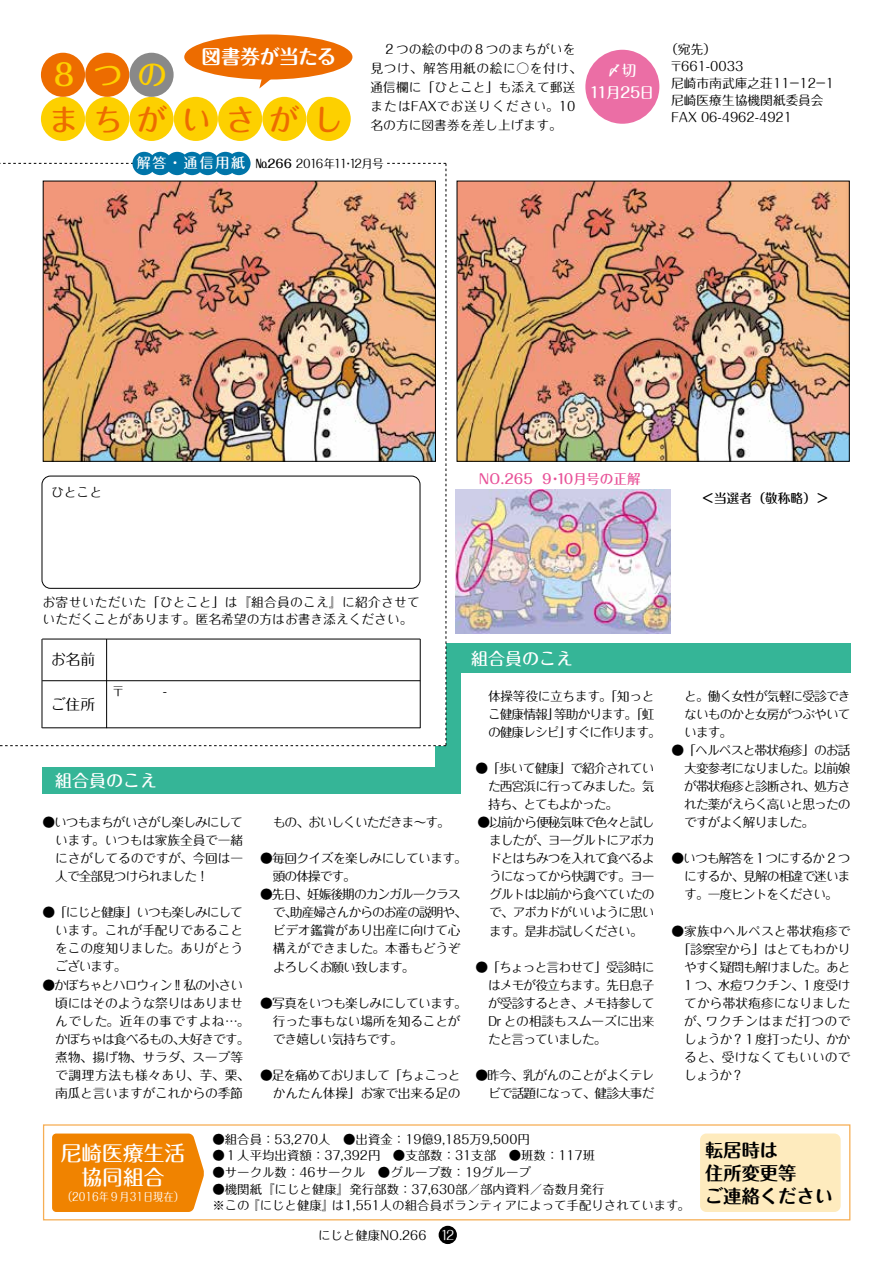
<style>
.page{position:relative;width:893px;height:1263px;background:#fff}
.page>*{position:absolute;margin:0;border:0;box-sizing:border-box;transform-origin:0 0}
.t1{font:500 29.85px "Maru Fo Pro";letter-spacing:.475em;color:#ed6c00}
.t2{font:500 29.85px "Maru Fo Pro";color:#fdd000}
.t3{font:500 20.7px/23.9px "Maru Fo Pro";color:#fff;text-align:center}
.t4{font:700 19.5px "Maru Fo Pro";letter-spacing:-.005em;color:#fff}
.t5{font:700 18.3px/22.8px "Maru Fo Pro";color:#000}
.t6{font:500 16.95px "Maru Fo Pro";color:#fff}
.t7{font:14.85px "Maru Fo Pro";color:#000}
.t8{font:500 14.7px/21.6px "Maru Fo Pro";letter-spacing:-.05em;color:#fff;text-align:center}
.t9{font:500 13.65px "Maru Fo Pro";color:#e85298}
.t10{font:12.75px/18.1px "Maru Fo Pro";letter-spacing:-.045em;color:#000;text-align:justify}
.t11{font:12.75px/18.1px "Maru Fo Pro";letter-spacing:-.08em;color:#000}
.t12{font:12.75px/17px "Maru Fo Pro";color:#000}
.t13{font:12.75px/18.1px "Maru Fo Pro";letter-spacing:-.02em;color:#000}
.t14{font:12.75px/19.2px "Maru Fo Pro";letter-spacing:.005em;color:#000}
.t15{font:12.75px/18.1px "Maru Fo Pro";letter-spacing:-.07em;color:#000;text-align:right}
.t16{font:12.75px "Maru Fo Pro";letter-spacing:-.075em;color:#000}
.t17{font:12.75px "Maru Fo Pro";letter-spacing:.04em;color:#000}
.t18{font:12.75px "Maru Fo Pro";letter-spacing:.01em;color:#000}
.t19{font:500 12.75px "Maru Fo Pro";color:#000}
.t20{font:12.45px/16.6px "Maru Fo Pro";color:#000}
.t21{font:11.7px "Maru Fo Pro";letter-spacing:-.08em;color:#000}
.t22{font:11.4px "Maru Fo Pro";color:#fff;scale:.9 1}
.s1{font-weight:500;font-size:14.1px;color:#fff}
.s2{font-weight:500}
.s3{font-size:12.75px;color:#fff}
</style>
<div class="page">
<div style="left:439px;top:1226px;width:18px;height:18px;background:#000;border-radius:50%"></div>
<div style="left:435px;top:643px;width:25px;height:150px;background:#35b597"></div>
<div style="left:585px;top:50px;width:74px;height:74px;background:#eb6ea5;border-radius:50%"></div>
<div style="left:184px;top:34px;width:168px;height:46px;background:#ed6c00;border-radius:50%"></div>
<svg style="left:259px;top:79px;width:13px;height:10px"></svg>
<div style="left:41px;top:97px;width:44px;height:44px;background:#fdd000;border-radius:50%"></div>
<div style="left:41px;top:53px;width:44px;height:44px;background:#ed6c00;border-radius:50%"></div>
<div style="left:85px;top:97px;width:44px;height:44px;background:#fdd000;border-radius:50%"></div>
<div style="left:85px;top:53px;width:44px;height:44px;background:#ed6c00;border-radius:50%"></div>
<div style="left:129px;top:97px;width:45px;height:44px;background:#fdd000;border-radius:50%"></div>
<div style="left:129px;top:53px;width:45px;height:44px;background:#898989;border-radius:50%"></div>
<div style="left:174px;top:97px;width:44px;height:44px;background:#fdd000;border-radius:50%"></div>
<div style="left:218px;top:97px;width:44px;height:44px;background:#fdd000;border-radius:50%"></div>
<div style="left:262px;top:97px;width:44px;height:44px;background:#fdd000;border-radius:50%"></div>
<div style="left:307px;top:97px;width:44px;height:44px;background:#fdd000;border-radius:50%"></div>
<div style="left:43px;top:767px;width:418px;height:26px;background:#35b597"></div>
<img style="left:459px;top:183px;width:389px;height:277px">
<div style="left:457px;top:181px;width:393px;height:281px;border:1px solid #000"></div>
<svg style="left:0;top:163px;width:447px;height:583px"></svg>
<hr style="left:42px;top:680px;width:378px;height:1px;background:#000">
<hr style="left:42px;top:727px;width:378px;height:1px;background:#000">
<hr style="left:42px;top:639px;width:378px;height:1px;background:#000">
<hr style="left:42px;top:639px;width:1px;height:89px;background:#000">
<hr style="left:106px;top:639px;width:1px;height:89px;background:#000">
<hr style="left:420px;top:639px;width:1px;height:89px;background:#000">
<img style="left:45px;top:183px;width:389px;height:277px">
<div style="left:43px;top:181px;width:393px;height:281px;border:1px solid #000"></div>
<div style="left:42px;top:476px;width:378px;height:112px;border:1px solid #000;border-radius:9px"></div>
<div style="left:245px;top:156px;width:142px;height:15px;background:#fff"></div>
<div style="left:132px;top:152px;width:24px;height:23px;background:#0075a9;border-radius:50%"></div>
<div style="left:149px;top:152px;width:23px;height:23px;background:#0075a9;border-radius:50%"></div>
<div style="left:166px;top:152px;width:23px;height:23px;background:#0075a9;border-radius:50%"></div>
<div style="left:180px;top:152px;width:24px;height:23px;background:#0075a9;border-radius:50%"></div>
<div style="left:196px;top:152px;width:23px;height:23px;background:#0075a9;border-radius:50%"></div>
<div style="left:214px;top:152px;width:23px;height:23px;background:#0075a9;border-radius:50%"></div>
<div style="left:227px;top:152px;width:24px;height:23px;background:#0075a9;border-radius:50%"></div>
<img style="left:456px;top:489px;width:214px;height:145px">
<div style="left:43px;top:1124px;width:807px;height:96px;border:1px solid #f6ae54"></div>
<div style="left:700px;top:1133px;width:141px;height:79px;background:#feebbe;border-radius:6px"></div>
<div style="left:52px;top:1133px;width:152px;height:79px;background:#f08300"></div>
<div style="left:458px;top:643px;width:393px;height:30px;background:#35b597"></div>
<p class="t14" style="left:370px;top:38px;width:213px;text-indent:13px">２つの絵の中の８つのまちがいを見つけ、解答用紙の絵に○を付け、通信欄に「ひとこと」も添えて郵送またはFAXでお送りください。10名の方に図書券を差し上げます。</p>
<h3 class="t4" style="left:202px;top:41px;width:136px">図書券が当たる</h3>
<h1 class="t1" style="left:49px;top:96px;width:296px">まちがいさがし</h1>
<h1 class="t2" style="left:49px;top:51px;width:120px">８つの</h1>
<p class="t8" style="left:589px;top:58px;width:66px">〆切<br>11月25日</p>
<p class="t21" style="left:137px;top:154px;width:249px"><span class="s1">解答・通信用紙</span> <span class="s2">№266</span> 2016年11・12月号</p>
<p class="t12" style="left:670px;top:39px;width:166px;text-indent:-5px">（宛先）<br>〒661-0033<br>尼崎市南武庫之荘11－12－1尼崎医療生協機関紙委員会<br>FAX 06-4962-4921</p>
<p class="t10" style="left:51px;top:482px;width:53px">ひとこと</p>
<p class="t9" style="left:479px;top:468px;width:163px">NO.265 9・10月号の正解</p>
<p class="t19" style="left:701px;top:488px;width:129px">＜当選者（敬称略）＞</p>
<p class="t12" style="left:43px;top:592px;width:379px">お寄せいただいた「ひとこと」は『組合員のこえ』に紹介させていただくことがあります。匿名希望の方はお書き添えください。</p>
<p class="t7" style="left:51px;top:647px;width:46px">お名前</p>
<p class="t7" style="left:51px;top:692px;width:46px">ご住所</p>
<h3 class="t6" style="left:55px;top:767px;width:104px">組合員のこえ</h3>
<p class="t10" style="left:55px;top:811px;width:189px;text-indent:-13px">●いつもまちがいさがし楽しみにしています。いつもは家族全員で一緒にさがしてるのですが、今回は一人で全部見つけられました！</p>
<p class="t10" style="left:55px;top:902px;width:189px;text-indent:-13px">●「にじと健康」いつも楽しみにしています。これが手配りであることをこの度知りました。ありがとうございます。</p>
<p class="t13" style="left:55px;top:974px;width:196px;text-indent:-13px">●かぼちゃとハロウィン !! 私の小さい頃にはそのような祭りはありませんでした。近年の事ですよね…。かぼちゃは食べるもの、大好きです。煮物、揚げ物、サラダ、スープ等で調理方法も様々あり、芋、栗、南瓜と言いますがこれからの季節</p>
<p class="t11" style="left:273px;top:811px;width:179px">もの、おいしくいただきま～す。</p>
<p class="t10" style="left:273px;top:848px;width:196px;text-indent:-13px">●毎回クイズを楽しみにしています。頭の体操です。</p>
<p class="t11" style="left:273px;top:884px;width:196px;text-indent:-13px">●先日、妊娠後期のカンガルークラスで、助産婦さんからのお産の説明や、ビデオ鑑賞があり出産に向けて心構えができました。本番もどうぞよろしくお願い致します。</p>
<p class="t10" style="left:273px;top:992px;width:196px;text-align:left;text-indent:-13px">●写真をいつも楽しみにしています。行った事もない場所を知ることができ嬉しい気持ちです。</p>
<p class="t11" style="left:260px;top:1064px;width:202px;text-align:right">●足を痛めておりまして「ちょこっとかんたん体操」お家で出来る足の</p>
<h3 class="t6" style="left:471px;top:645px;width:104px">組合員のこえ</h3>
<p class="t11" style="left:488px;top:685px;width:174px">体操等役に立ちます。「知っとこ健康情報」等助かります。「虹の健康レシピ」すぐに作ります。</p>
<p class="t10" style="left:488px;top:757px;width:168px;text-indent:-13px">●「歩いて健康」で紹介されていた西宮浜に行ってみました。気持ち、とてもよかった。</p>
<p class="t10" style="left:489px;top:812px;width:167px;text-indent:-12px">●以前から便秘気味で色々と試しましたが、ヨーグルトにアボカドとはちみつを入れて食べるようになってから快調です。ヨーグルトは以前から食べていたので、アボカドがいいように思います。是非お試しください。　</p>
<p class="t10" style="left:488px;top:956px;width:168px;text-indent:-13px">●「ちょっと言わせて」受診時にはメモが役立ちます。先日息子が受診するとき、メモ持参してDr との相談もスムーズに出来たと言っていました。</p>
<p class="t15" style="left:475px;top:1065px;width:181px">●昨今、乳がんのことがよくテレビで話題になって、健診大事だ</p>
<p class="t10" style="left:684px;top:685px;width:168px">と。働く女性が気軽に受診できないものかと女房がつぶやいています。　　</p>
<p class="t10" style="left:684px;top:739px;width:168px;text-indent:-13px">●「ヘルペスと帯状疱疹」のお話大変参考になりました。以前娘が帯状疱疹と診断され、処方された薬がえらく高いと思ったのですがよく解りました。</p>
<p class="t10" style="left:684px;top:848px;width:168px;text-indent:-13px">●いつも解答を１つにするか 2 つにするか、見解の相違で迷います。一度ヒントをください。</p>
<p class="t14" style="left:671px;top:920px;width:181px">●家族中ヘルペスと帯状疱疹で</p>
<p class="t10" style="left:678px;top:938px;width:174px">「診察室から」はとてもわかり</p>
<p class="t16" style="left:684px;top:957px;width:168px">やすく疑問も解けました。あと</p>
<p class="t10" style="left:684px;top:974px;width:168px">1 つ、水痘ワクチン、１度受け</p>
<p class="t14" style="left:684px;top:992px;width:168px">てから帯状疱疹になりました</p>
<p class="t17" style="left:684px;top:1011px;width:168px">が、ワクチンはまだ打つので</p>
<p class="t16" style="left:684px;top:1029px;width:168px">しょうか？１度打ったり、かか</p>
<p class="t18" style="left:684px;top:1047px;width:168px">ると、受けなくてもいいので</p>
<p class="t10" style="left:684px;top:1065px;width:61px">しょうか？</p>
<h2 class="t3" style="left:61px;top:1139px;width:126px">尼崎医療生活協同組合</h2>
<p class="t22" style="left:62px;top:1187px;width:137px">（2016年９月31日現在）</p>
<p class="t20" style="left:212px;top:1129px;width:319px">●組合員：53,270人　●出資金：19億9,185万9,500円</p>
<p class="t20" style="left:212px;top:1146px;width:384px">●１人平均出資額：37,392円　●支部数：31支部　●班数：117班</p>
<p class="t20" style="left:212px;top:1162px;width:320px">●サークル数：46サークル　●グループ数：19グループ</p>
<p class="t20" style="left:212px;top:1179px;width:479px">●機関紙『にじと健康』発行部数：37,630部／部内資料／奇数月発行<br>※この『にじと健康』は1,551人の組合員ボランティアによって手配りされています。</p>
<p class="t20" style="left:318px;top:1226px;width:138px">にじと健康NO.266 <span class="s3">12</span></p>
<h3 class="t5" style="left:705px;top:1137px;width:129px">転居時は<br>住所変更等<br>ご連絡ください</h3>
</div>
